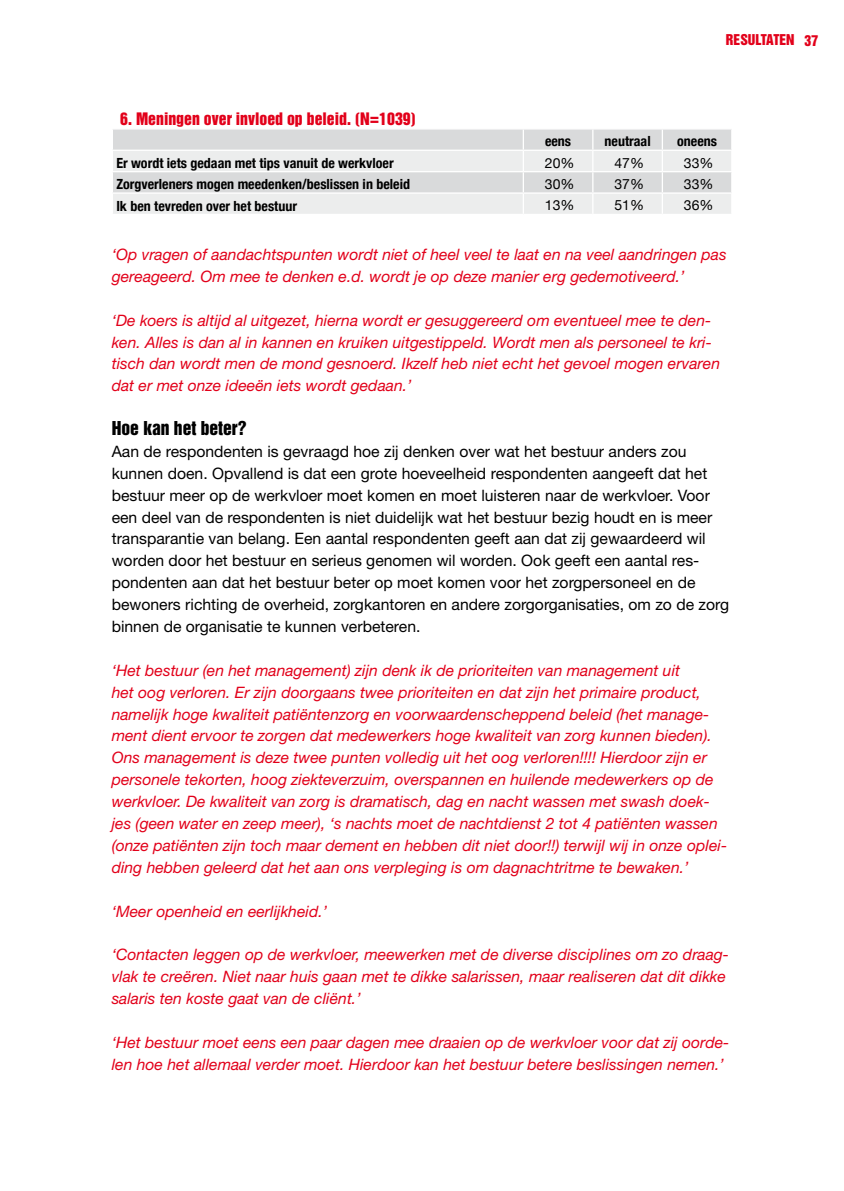
<style>
.page{position:relative;width:844px;height:1191px;background:#fff}
.page>*{position:absolute;margin:0;border:0;box-sizing:border-box;transform-origin:0 0}
.t1{font:17.5px "Helvetica Inserat LT Std";color:#000}
.t2{font:italic 15.75px/21.9px "Helvetica Neue LT Std";color:#e2001a}
.t3{font:15.75px/21.9px "Helvetica Neue LT Std";color:#000}
.t4{font:15.75px "Helvetica Inserat LT Std";color:#e2001a}
.t5{font:700 condensed 14px "Helvetica Neue";color:#000}
.t6{font:14px "Helvetica Neue";color:#000}
.t7{font:13.65px "Helvetica Inserat LT Std";color:#e2001a}
</style>
<div class="page">
<svg style="left:113px;top:129px;width:619px;height:85px;background:#e4e5e5"></svg>
<p class="t4" style="left:120px;top:109px;width:297px">6. Meningen over invloed op beleid. (N=1039)</p>
<p class="t7" style="left:725px;top:32px;width:62px">RE SULTATEN</p>
<p class="t7" style="left:804px;top:32px;width:15px">37</p>
<p class="t5" style="left:545px;top:133px;width:28px">eens</p>
<p class="t5" style="left:604px;top:133px;width:48px">neutraal</p>
<p class="t5" style="left:677px;top:133px;width:41px">oneens</p>
<p class="t5" style="left:116px;top:154px;width:279px">Er wordt iets gedaan met tips vanuit de werkvloer</p>
<p class="t6" style="left:544px;top:154px;width:31px">20%</p>
<p class="t6" style="left:614px;top:154px;width:31px">47%</p>
<p class="t6" style="left:683px;top:154px;width:31px">33%</p>
<p class="t5" style="left:116px;top:176px;width:295px">Zorgverleners mogen meedenken/beslissen in beleid</p>
<p class="t6" style="left:544px;top:176px;width:31px">30%</p>
<p class="t6" style="left:614px;top:176px;width:31px">37%</p>
<p class="t6" style="left:683px;top:176px;width:31px">33%</p>
<p class="t5" style="left:116px;top:197px;width:182px">Ik ben tevreden over het bestuur</p>
<p class="t6" style="left:544px;top:197px;width:31px">13%</p>
<p class="t6" style="left:614px;top:197px;width:31px">51%</p>
<p class="t6" style="left:683px;top:197px;width:31px">36%</p>
<p class="t2" style="left:112px;top:243px;width:616px">‘Op vragen of aandachtspunten wordt niet of heel veel te laat en na veel aandringen pas gereageerd. Om mee te denken e.d. wordt je op deze manier erg gedemotiveerd.’</p>
<p class="t2" style="left:112px;top:309px;width:609px">‘De koers is altijd al uitgezet, hierna wordt er gesuggereerd om eventueel mee te den&shy;ken. Alles is dan al in kannen en kruiken uitgestippeld. Wordt men als personeel te kri&shy;tisch dan wordt men de mond gesnoerd. Ikzelf heb niet echt het gevoel mogen ervaren dat er met onze ideeën iets wordt gedaan.’</p>
<p class="t1" style="left:112px;top:418px;width:136px">Hoe kan het beter?</p>
<p class="t3" style="left:112px;top:440px;width:618px">Aan de respondenten is gevraagd hoe zij denken over wat het bestuur anders zou kunnen doen. Opvallend is dat een grote hoeveelheid respondenten aangeeft dat het bestuur meer op de werkvloer moet komen en moet luisteren naar de werkvloer. Voor een deel van de respondenten is niet duidelijk wat het bestuur bezig houdt en is meer transparantie van belang. Een aantal respondenten geeft aan dat zij gewaardeerd wil worden door het bestuur en serieus genomen wil worden. Ook geeft een aantal res&shy;pondenten aan dat het bestuur beter op moet komen voor het zorgpersoneel en de bewoners richting de overheid, zorgkantoren en andere zorgorganisaties, om zo de zorg binnen de organisatie te kunnen verbeteren.</p>
<p class="t2" style="left:112px;top:659px;width:616px">‘Het bestuur (en het management) zijn denk ik de prioriteiten van management uit<br>het oog verloren. Er zijn doorgaans twee prioriteiten en dat zijn het primaire product, namelijk hoge kwaliteit patiëntenzorg en voorwaardenscheppend beleid (het manage&shy;ment dient ervoor te zorgen dat medewerkers hoge kwaliteit van zorg kunnen bieden).<br>Ons management is deze twee punten volledig uit het oog verloren!!!! Hierdoor zijn er personele tekorten, hoog ziekteverzuim, overspannen en huilende medewerkers op de werkvloer. De kwaliteit van zorg is dramatisch, dag en nacht wassen met swash doek&shy;jes (geen water en zeep meer), ‘s nachts moet de nachtdienst 2 tot 4 patiënten wassen (onze patiënten zijn toch maar dement en hebben dit niet door!!) terwijl wij in onze oplei&shy;ding hebben geleerd dat het aan ons verpleging is om dagnachtritme te bewaken.’</p>
<p class="t2" style="left:112px;top:899px;width:217px">‘Meer openheid en eerlijkheid.’</p>
<p class="t2" style="left:112px;top:943px;width:618px">‘Contacten leggen op de werkvloer, meewerken met de diverse disciplines om zo draag&shy;vlak te creëren. Niet naar huis gaan met te dikke salarissen, maar realiseren dat dit dikke salaris ten koste gaat van de cliënt.’</p>
<p class="t2" style="left:112px;top:1031px;width:619px">‘Het bestuur moet eens een paar dagen mee draaien op de werkvloer voor dat zij oorde&shy;len hoe het allemaal verder moet. Hierdoor kan het bestuur betere beslissingen nemen.’</p>
</div>
